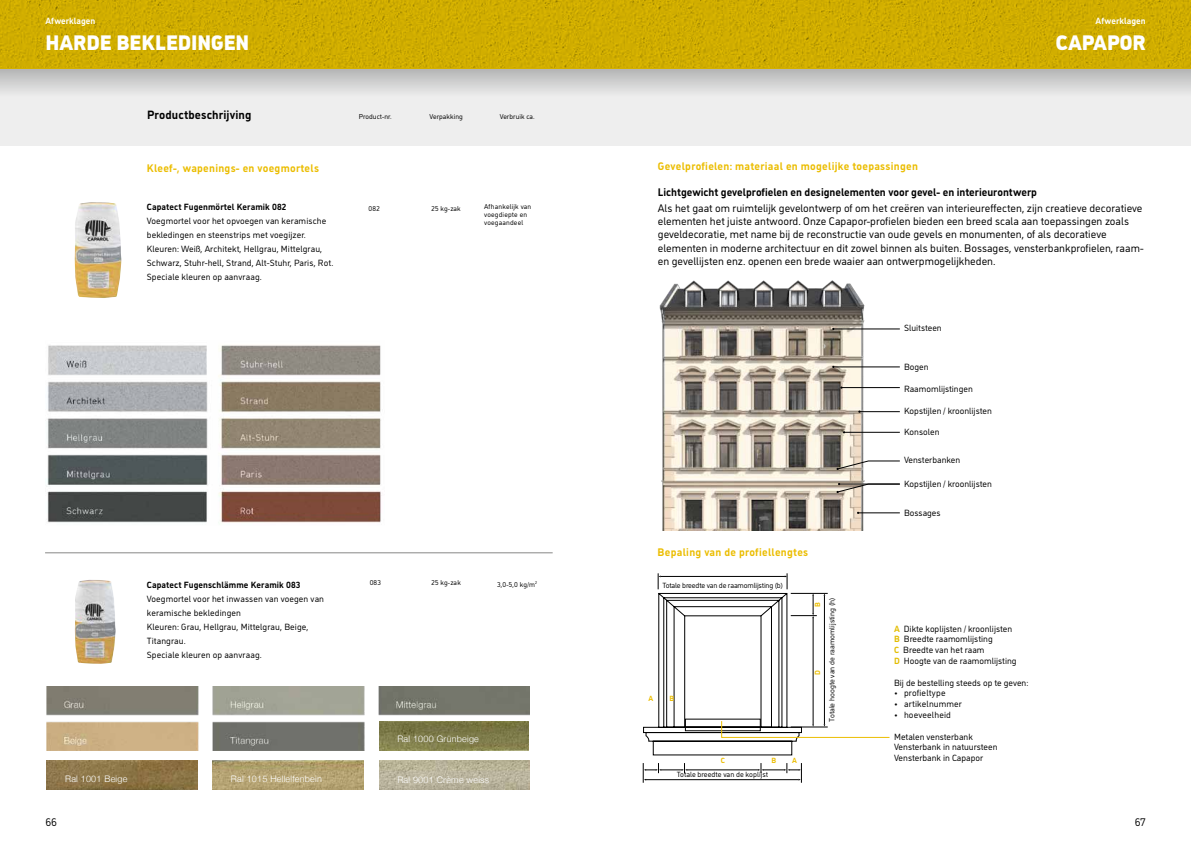
<style>
.page{position:relative;width:1191px;height:842px;background:#fff}
.page>*{position:absolute;margin:0;border:0;box-sizing:border-box;transform-origin:0 0}
.t1{font:900 21px "CAP Elephant";color:#fff}
.t2{font:700 12px "CAP Elephant";letter-spacing:.01em;color:#000}
.t3{font:11px/13.2px "CAP Elephant";color:#000}
.t4{font:700 11px "CAP Elephant";letter-spacing:.025em;color:#ebbd00}
.t5{font:700 11px "CAP Elephant";color:#000}
.t6{font:9px/14px "CAP Elephant";color:#000}
.t7{font:300 9px "Helvetica Neue";letter-spacing:.025em;color:#fff}
.t8{font:700 9px "CAP Elephant";letter-spacing:.01em;color:#000}
.t9{font:700 9px "CAP Elephant";color:#fff}
.t10{font:300 8.4px "DIN Next LT Pro";color:#242322}
.t11{font:7.5px "CAP Elephant";letter-spacing:-.005em;color:#000}
.t12{font:700 7.5px "CAP Elephant";color:#ebbd00}
.t13{font:7px/8px "CAP Elephant";letter-spacing:.025em;color:#000}
.s1{font-weight:700;color:#e3bd00}
</style>
<div class="page">
<hr style="left:45px;top:553px;width:507px;height:1px;background:#878786">
<img style="left:75px;top:580px;width:41px;height:84px">
<img style="left:75px;top:202px;width:46px;height:96px">
<div style="left:0;top:69px;width:1191px;height:77px;background:#eee"></div>
<svg style="left:0;top:0;width:1191px;height:69px;fill:#d0ad00"></svg>
<svg style="left:0;top:69px;width:1191px;height:23px"></svg>
<img style="left:659px;top:281px;width:241px;height:249px">
<hr style="left:860px;top:411px;width:39px;height:1px;background:#000">
<svg style="left:836px;top:461px;width:63px;height:9px"></svg>
<svg style="left:836px;top:483px;width:63px;height:10px"></svg>
<hr style="left:834px;top:367px;width:65px;height:1px;background:#000">
<hr style="left:842px;top:387px;width:57px;height:1px;background:#000">
<hr style="left:844px;top:432px;width:55px;height:1px;background:#000">
<hr style="left:858px;top:513px;width:41px;height:1px;background:#000">
<hr style="left:834px;top:329px;width:65px;height:1px;background:#000">
<hr style="left:687px;top:770px;width:71px;height:1px;background:#000">
<hr style="left:646px;top:779px;width:152px;height:1px;background:#000">
<svg style="left:643px;top:763px;width:44px;height:20px"></svg>
<svg style="left:758px;top:763px;width:44px;height:20px"></svg>
<svg style="left:643px;top:573px;width:247px;height:182px"></svg>
<img style="left:46px;top:345px;width:335px;height:178px">
<img style="left:46px;top:687px;width:483px;height:63px">
<img style="left:379px;top:721px;width:150px;height:29px">
<img style="left:47px;top:760px;width:151px;height:29px">
<img style="left:213px;top:760px;width:150px;height:29px">
<img style="left:379px;top:760px;width:150px;height:29px">
<p class="t9" style="left:45px;top:16px;width:51px">Afwerklagen</p>
<p class="t9" style="left:1095px;top:16px;width:51px">Afwerklagen</p>
<h1 class="t1" style="left:45px;top:30px;width:205px">HARDE BEKLEDINGEN</h1>
<h1 class="t1" style="left:1055px;top:30px;width:91px">CAPAPOR</h1>
<h2 class="t2" style="left:147px;top:108px;width:106px">Productbeschrijving</h2>
<p class="t4" style="left:147px;top:162px;width:174px">Kleef-, wapenings- en voegmortels</p>
<p class="t8" style="left:147px;top:202px;width:141px">Capatect Fugenmörtel Keramik 082</p>
<p class="t6" style="left:147px;top:214px;width:188px">Voegmortel voor het opvoegen van keramische bekledingen en steenstrips met voegijzer.<br>Kleuren: Weiß, Architekt, Hellgrau, Mittelgrau, Schwarz, Stuhr-hell, Strand, Alt-Stuhr, Paris, Rot.<br>Speciale kleuren op aanvraag.</p>
<p class="t13" style="left:359px;top:113px;width:34px">Product-nr.</p>
<p class="t13" style="left:429px;top:113px;width:35px">Verpakking</p>
<p class="t13" style="left:500px;top:113px;width:36px">Verbruik ca.</p>
<p class="t13" style="left:368px;top:204px;width:13px">082</p>
<p class="t13" style="left:431px;top:204px;width:31px">25 kg-zak</p>
<p class="t13" style="left:484px;top:203px;width:49px">Afhankelijk van voegdiepte en voegaandeel</p>
<p class="t8" style="left:147px;top:580px;width:155px">Capatect Fugenschlämme Keramik 083</p>
<p class="t6" style="left:147px;top:592px;width:179px">Voegmortel voor het inwassen van voegen van keramische bekledingen<br>Kleuren: Grau, Hellgrau, Mittelgrau, Beige,<br>Titangrau.<br>Speciale kleuren op aanvraag.</p>
<p class="t13" style="left:370px;top:579px;width:13px">083</p>
<p class="t13" style="left:431px;top:579px;width:31px">25 kg-zak</p>
<p class="t13" style="left:497px;top:580px;width:42px">3,0-5,0 kg/m<sup>2</sup></p>
<p class="t7" style="left:397px;top:732px;width:83px">Ral 1000 Grünbeige</p>
<p class="t7" style="left:65px;top:772px;width:64px">Ral 1001 Beige</p>
<p class="t7" style="left:231px;top:772px;width:92px">Ral 1015 Hellelfenbein</p>
<p class="t7" style="left:397px;top:772px;width:93px">Ral 9001 Crème weiss</p>
<p class="t4" style="left:658px;top:160px;width:261px">Gevelprofielen: materiaal en mogelijke toepassingen</p>
<p class="t5" style="left:658px;top:186px;width:380px">Lichtgewicht gevelprofielen en designelementen voor gevel- en interieurontwerp</p>
<p class="t3" style="left:658px;top:202px;width:487px">Als het gaat om ruimtelijk gevelontwerp of om het creëren van interieureffecten, zijn creatieve decoratieve elementen het juiste antwoord. Onze Capapor-profielen bieden een breed scala aan toepassingen zoals geveldecoratie, met name bij de reconstructie van oude gevels en monumenten, of als decoratieve elementen in moderne architectuur en dit zowel binnen als buiten. Bossages, vensterbankprofielen, raam&shy;en gevellijsten enz. openen een brede waaier aan ontwerpmogelijkheden.</p>
<p class="t4" style="left:657px;top:545px;width:152px">Bepaling van de profiellengtes</p>
<p class="t11" style="left:662px;top:581px;width:122px">Totale breedte van de raamomlijsting (b)</p>
<p class="t12" style="left:648px;top:693px;width:6px">A</p>
<p class="t12" style="left:669px;top:693px;width:6px">B</p>
<p class="t12" style="left:813px;top:606px;width:6px;rotate:-90deg">B</p>
<p class="t12" style="left:813px;top:675px;width:6px;rotate:-90deg">D</p>
<p class="t11" style="left:827px;top:722px;width:125px;rotate:-90deg">Totale hoogte van de raamomlijsting (h)</p>
<p class="t12" style="left:721px;top:756px;width:6px">C</p>
<p class="t12" style="left:771px;top:756px;width:6px">B</p>
<p class="t11" style="left:677px;top:770px;width:93px">Totale breedte van de koplijst</p>
<p class="t12" style="left:792px;top:756px;width:6px">A</p>
<p class="t6" style="left:904px;top:321px;width:39px">Sluitsteen</p>
<p class="t6" style="left:904px;top:360px;width:26px">Bogen</p>
<p class="t6" style="left:904px;top:382px;width:70px">Raamomlijstingen</p>
<p class="t6" style="left:904px;top:404px;width:89px">Kopstijlen / kroonlijsten</p>
<p class="t6" style="left:904px;top:425px;width:37px">Konsolen</p>
<p class="t6" style="left:904px;top:453px;width:58px">Vensterbanken</p>
<p class="t6" style="left:904px;top:476px;width:89px">Kopstijlen / kroonlijsten</p>
<p class="t6" style="left:904px;top:506px;width:38px">Bossages</p>
<p class="t10" style="left:904px;top:324px;width:47px">Schlussstein</p>
<p class="t10" style="left:903px;top:361px;width:24px">Bogen</p>
<p class="t10" style="left:903px;top:382px;width:50px">Rahmenprofil</p>
<p class="t10" style="left:903px;top:427px;width:30px">Konsole</p>
<p class="t10" style="left:903px;top:455px;width:65px">Fensterbankprofil</p>
<p class="t10" style="left:903px;top:478px;width:69px">Gurt-/Gesimsprofil</p>
<p class="t10" style="left:903px;top:406px;width:69px">Gurt-/Gesimsprofil</p>
<p class="t10" style="left:903px;top:508px;width:28px">Bossen</p>
<p class="t6" style="left:894px;top:623px;width:124px;line-height:10.8px"><span class="s1">A</span> Dikte koplijsten / kroonlijsten<br><span class="s1">B</span> Breedte raamomlijsting<br><span class="s1">C</span> Breedte van het raam<br><span class="s1">D</span> Hoogte van de raamomlijsting</p>
<p class="t6" style="left:894px;top:675px;width:136px">Bij de bestelling steeds op te geven:</p>
<p class="t6" style="left:894px;top:686px;width:53px">• profieltype</p>
<p class="t6" style="left:894px;top:697px;width:69px">• artikelnummer</p>
<p class="t6" style="left:894px;top:708px;width:58px">• hoeveelheid</p>
<p class="t6" style="left:894px;top:731px;width:105px;line-height:10.8px">Metalen vensterbank<br>Vensterbank in natuursteen<br>Vensterbank in Capapor</p>
<p class="t3" style="left:45px;top:816px;width:13px">66</p>
<p class="t3" style="left:1134px;top:816px;width:12px">67</p>
</div>
